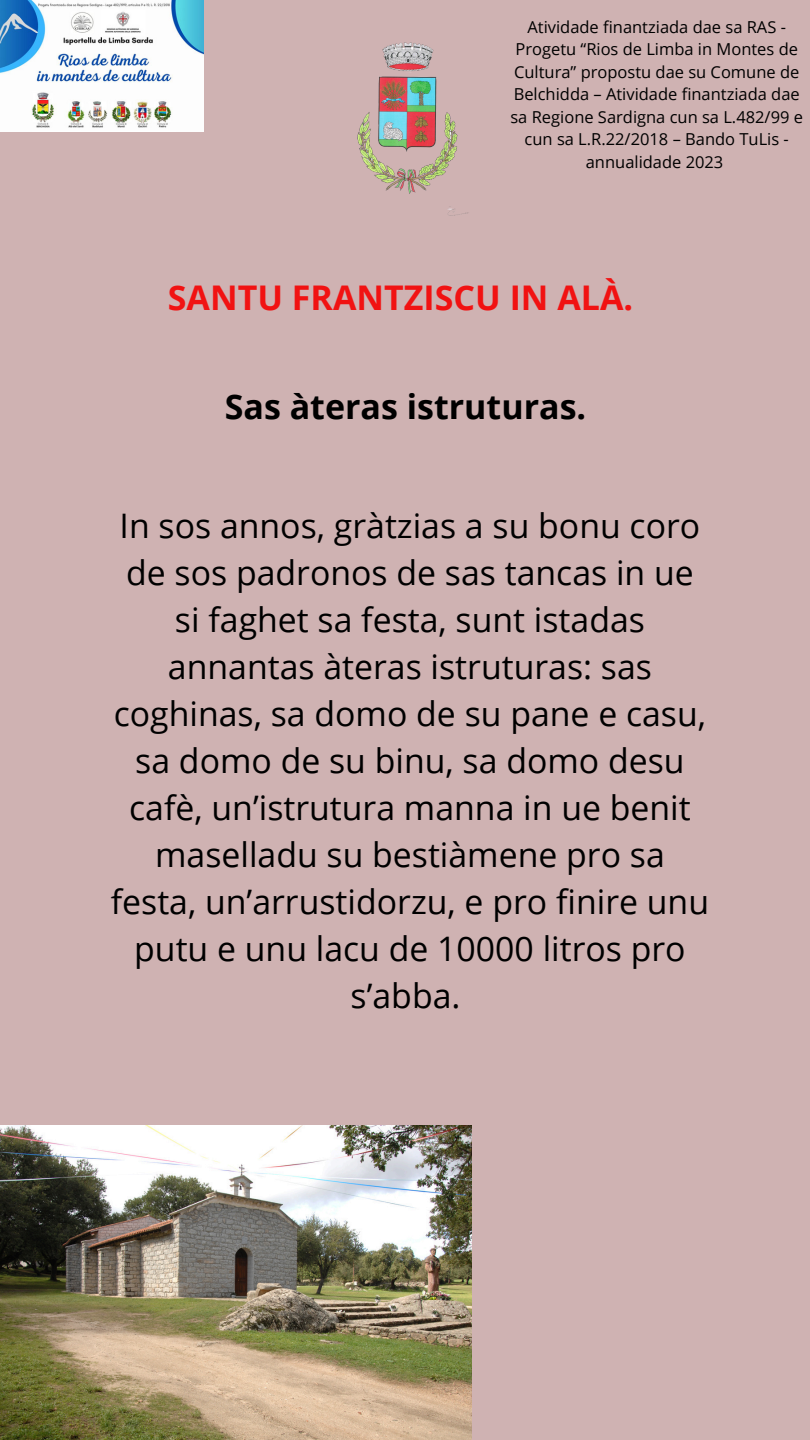
<style>
.page{position:relative;width:810px;height:1440px;background:#cfb2b2}
.page>*{position:absolute;margin:0;border:0;box-sizing:border-box;transform-origin:0 0}
.t1{font:700 34px "Open Sans";color:#f11212}
.t2{font:700 34px "Open Sans";color:#000}
.t3{font:33.8px/47px "Open Sans";color:#000;text-align:center}
.t4{font:16.5px/22.5px "Open Sans";color:#000;text-align:center}
</style>
<div class="page">
<img style="left:357px;top:42px;width:112px;height:174px">
<img style="left:0;top:0;width:204px;height:132px">
<img style="left:0;top:1125px;width:472px;height:315px">
<p class="t4" style="left:510px;top:15px;width:294px">Atividade finantziada dae sa RAS -<br>Progetu “Rios de Limba in Montes de<br>Cultura” propostu dae su Comune de<br>Belchidda – Atividade finantziada dae sa Regione Sardigna cun sa L.482/99 e cun sa L.R.22/2018 – Bando TuLis - annualidade 2023</p>
<h2 class="t1" style="left:168px;top:273px;width:467px">SANTU FRANTZISCU IN ALÀ.</h2>
<h3 class="t2" style="left:225px;top:382px;width:363px">Sas àteras istruturas.</h3>
<p class="t3" style="left:111px;top:502px;width:600px">In sos annos, gràtzias a su bonu coro de sos padronos de sas tancas in ue si faghet sa festa, sunt istadas annantas àteras istruturas: sas coghinas, sa domo de su pane e casu, sa domo de su binu, sa domo desu cafè, un’istrutura manna in ue benit maselladu su bestiàmene pro sa festa, un’arrustidorzu, e pro finire unu putu e unu lacu de 10000 litros pro s’abba.</p>
</div>
